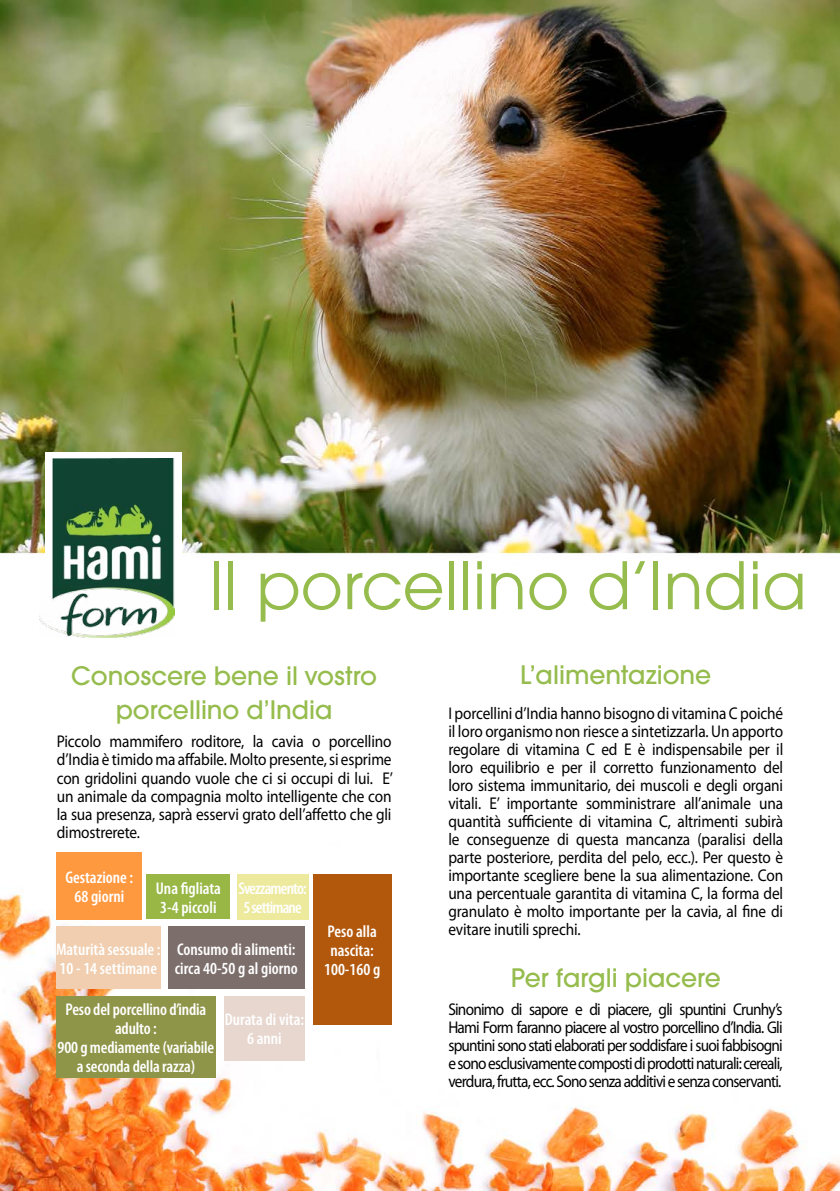
<style>
.page{position:relative;width:840px;height:1191px;background:#fff}
.page>*{position:absolute;margin:0;border:0;box-sizing:border-box;transform-origin:0 0}
.t1{font:72px "Avant Garde Gothic Itc T";color:#95bc4c}
.t2{font:500 28px/33.6px "Avant Garde Gothic Itc T";color:#95bc4c;text-align:center}
.t3{font:17px/18px "Myriad Pro";letter-spacing:-.01em;color:#000;text-align:justify;scale:.9 1}
.t4{font:600 condensed 17px/19px "Myriad Pro";color:#fff;text-align:center}
.t5{font:600 condensed 17px/19px "Myriad Pro";letter-spacing:-.05em;color:#fff}
</style>
<div class="page">
<img style="left:0;top:0;width:839px;height:1190px">
<div style="left:45px;top:452px;width:136px;height:108px;background:#fff"></div>
<img style="left:40px;top:458px;width:135px;height:180px">
<div style="left:56px;top:926px;width:104px;height:63px;background:#f0ceaf"></div>
<div style="left:237px;top:874px;width:71px;height:45px;background:#edea9e"></div>
<div style="left:224px;top:996px;width:80px;height:64px;background:#e7d7cf"></div>
<div style="left:168px;top:926px;width:136px;height:63px;background:#7c6e6b"></div>
<div style="left:57px;top:852px;width:85px;height:67px;background:#ff9940"></div>
<div style="left:312px;top:874px;width:79px;height:150px;background:#b2580d"></div>
<div style="left:147px;top:874px;width:83px;height:45px;background:#98b744"></div>
<div style="left:56px;top:996px;width:160px;height:81px;background:#8f9548"></div>
<h1 class="t1" style="left:209px;top:543px;width:599px">Il porcellino d’India</h1>
<h2 class="t2" style="left:71px;top:658px;width:307px">Conoscere bene il vostro porcellino d’India</h2>
<p class="t3" style="left:57px;top:732px;width:375px">Piccolo mammifero roditore, la cavia o porcellino d’India è timido ma affabile. Molto presente, si esprime con gridolini quando vuole che ci si occupi di lui. E’ un animale da compagnia molto intelligente che con la sua presenza, saprà esservi grato dell’affetto che gli dimostrerete.</p>
<p class="t4" style="left:65px;top:867px;width:69px">Gestazione :<br>68 giorni</p>
<p class="t4" style="left:156px;top:878px;width:67px;text-align:left">Una figliata<br>3-4 piccoli</p>
<p class="t5" style="left:238px;top:878px;width:70px">Svezzamento:<br>5 settimane</p>
<p class="t4" style="left:56px;top:939px;width:106px;text-align:left">Maturità sessuale :<br>10 - 14 settimane</p>
<p class="t4" style="left:175px;top:939px;width:124px;text-align:left">Consumo di alimenti: circa 40-50 g al giorno</p>
<p class="t4" style="left:58px;top:999px;width:158px">Peso del porcellino d’india adulto :<br>900 g mediamente (variabile a seconda della razza)</p>
<p class="t4" style="left:224px;top:1009px;width:81px">Durata di vita:<br>6 anni</p>
<p class="t4" style="left:324px;top:921px;width:58px">Peso alla nascita:<br>100-160 g</p>
<h2 class="t2" style="left:520px;top:657px;width:192px">L’alimentazione</h2>
<p class="t3" style="left:448px;top:704px;width:373px">I porcellini d’India hanno bisogno di vitamina C poiché il loro organismo non riesce a sintetizzarla. Un apporto regolare di vitamina C ed E è indispensabile per il loro equilibrio e per il corretto funzionamento del loro sistema immunitario, dei muscoli e degli organi vitali. E’ importante somministrare all’animale una quantità sufficiente di vitamina C, altrimenti subirà le conseguenze di questa mancanza (paralisi della parte posteriore, perdita del pelo, ecc.). Per questo è importante scegliere bene la sua alimentazione. Con una percentuale garantita di vitamina C, la forma del granulato è molto importante per la cavia, al fine di evitare inutili sprechi.</p>
<h2 class="t2" style="left:510px;top:960px;width:211px">Per fargli piacere</h2>
<p class="t3" style="left:448px;top:999px;width:373px">Sinonimo di sapore e di piacere, gli spuntini Crunhy’s Hami Form faranno piacere al vostro porcellino d’India. Gli spuntini sono stati elaborati per soddisfare i suoi fabbisogni e sono esclusivamente composti di prodotti naturali: cereali, verdura, frutta, ecc. Sono senza additivi e senza conservanti.</p>
</div>
